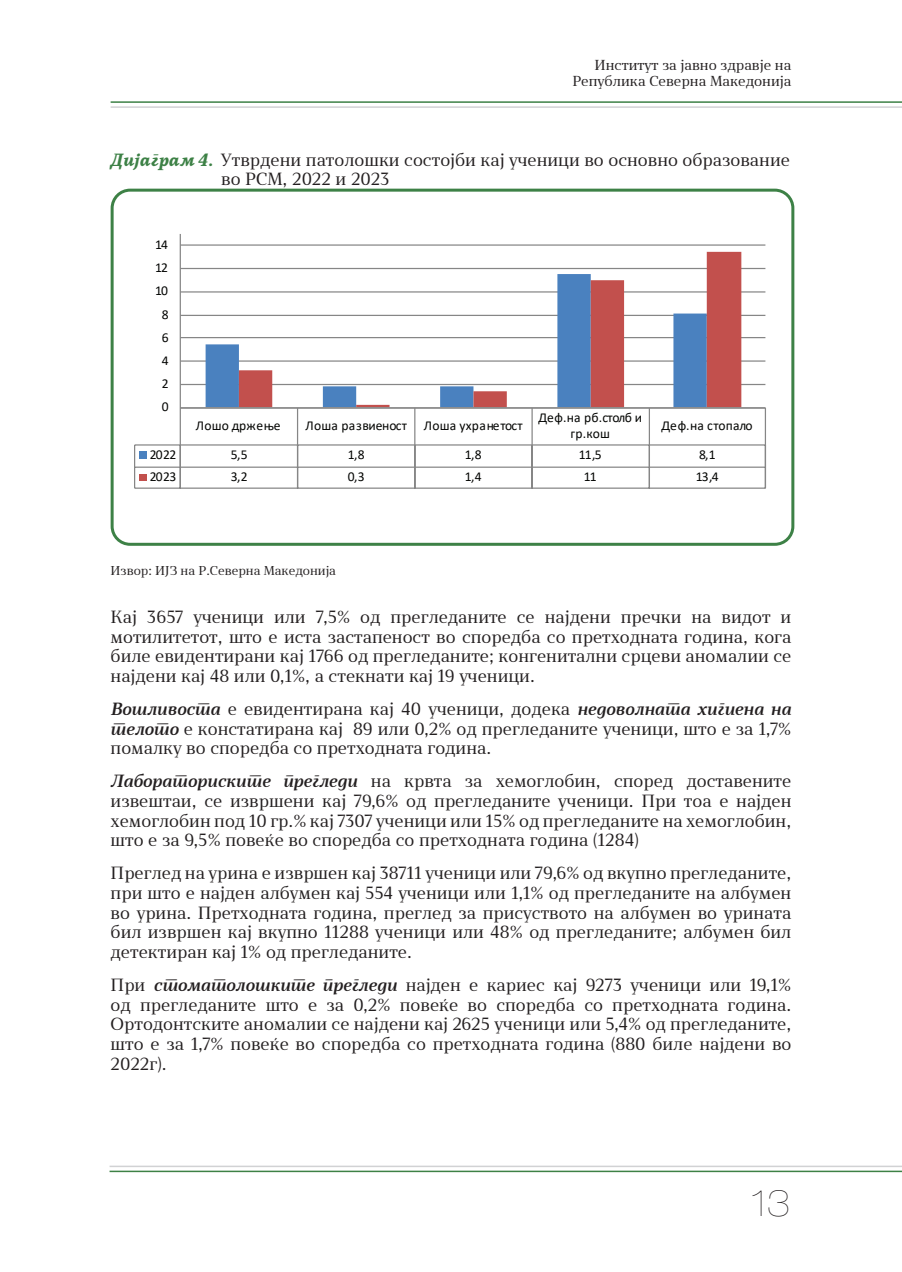
<style>
.page{position:relative;width:902px;height:1272px;background:#fff}
.page>*{position:absolute;margin:0;border:0;box-sizing:border-box;transform-origin:0 0}
.t1{font:200 expanded 36px "Helvetica Neue LT Pro";color:#231f20}
.t2{font:16.5px/19.8px "Skola Serif";color:#231f20;text-align:justify}
.t3{font:13.5px/16px "Calibri";letter-spacing:.005em;color:#040503;text-align:center}
.t4{font:13.5px/16.2px "Skola Serif";color:#231f20;text-align:right}
.t5{font:12px "Skola Serif";color:#231f20}
.s1{font-family:"Stobi Serif It";font-weight:900;color:#3d8146}
.s2{font-family:"Skola Serif It";font-weight:700}
</style>
<div class="page">
<hr style="left:111px;top:101px;width:790px;height:2px;background:#3d8146">
<hr style="left:109px;top:1170px;width:792px;height:2px;background:#3d8146">
<hr style="left:111px;top:106px;width:790px;height:2px;background:#d1d2d4">
<hr style="left:109px;top:1165px;width:792px;height:2px;background:#d1d2d4">
<svg style="left:112px;top:190px;width:680px;height:352px"></svg>
<div style="left:181px;top:233px;width:585px;height:174px;background:#fff"></div>
<hr style="left:180px;top:384px;width:585px;height:1px;background:#868686">
<hr style="left:180px;top:360px;width:585px;height:1px;background:#868686">
<hr style="left:180px;top:337px;width:585px;height:1px;background:#868686">
<hr style="left:180px;top:315px;width:585px;height:1px;background:#868686">
<hr style="left:180px;top:291px;width:585px;height:1px;background:#868686">
<hr style="left:180px;top:268px;width:585px;height:1px;background:#868686">
<hr style="left:180px;top:244px;width:585px;height:2px;background:#868686">
<svg style="left:205px;top:291px;width:34px;height:116px;fill:#4a81bf"></svg>
<svg style="left:239px;top:252px;width:502px;height:155px"></svg>
<hr style="left:180px;top:234px;width:1px;height:174px;background:#868686">
<hr style="left:180px;top:407px;width:585px;height:1px;background:#868686">
<hr style="left:180px;top:408px;width:1px;height:37px;background:#868686">
<hr style="left:297px;top:408px;width:1px;height:37px;background:#868686">
<hr style="left:414px;top:408px;width:1px;height:37px;background:#868686">
<hr style="left:531px;top:408px;width:1px;height:37px;background:#868686">
<hr style="left:648px;top:408px;width:2px;height:37px;background:#868686">
<hr style="left:764px;top:408px;width:2px;height:37px;background:#868686">
<hr style="left:135px;top:444px;width:630px;height:1px;background:#868686">
<hr style="left:648px;top:445px;width:2px;height:22px;background:#868686">
<hr style="left:764px;top:445px;width:2px;height:22px;background:#868686">
<div style="left:139px;top:452px;width:7px;height:7px;background:#4a81bf"></div>
<hr style="left:135px;top:466px;width:630px;height:2px;background:#868686">
<svg style="left:134px;top:445px;width:1px;height:43px"></svg>
<hr style="left:135px;top:487px;width:630px;height:2px;background:#868686">
<svg style="left:180px;top:445px;width:1px;height:42px"></svg>
<svg style="left:297px;top:445px;width:1px;height:42px"></svg>
<svg style="left:414px;top:445px;width:1px;height:42px"></svg>
<svg style="left:531px;top:445px;width:1px;height:42px"></svg>
<hr style="left:648px;top:467px;width:2px;height:21px;background:#868686">
<hr style="left:764px;top:467px;width:2px;height:21px;background:#868686">
<div style="left:139px;top:474px;width:7px;height:6px;background:#c2504d"></div>
<div style="left:111px;top:189px;width:683px;height:357px;border:3px solid #3d8146;border-radius:18px"></div>
<p class="t4" style="left:572px;top:57px;width:220px">Институт за јавно здравје на<br>Република Северна Македонија</p>
<p class="t2" style="left:221px;top:149px;width:570px;text-indent:-111px"><span class="s1">Дијаграм 4.</span> Утврдени патолошки состојби кај ученици во основно образование во РСМ, 2022 и 2023</p>
<p class="t3" style="left:155px;top:236px;width:15px">14</p>
<p class="t3" style="left:155px;top:259px;width:15px">12</p>
<p class="t3" style="left:155px;top:282px;width:15px">10</p>
<p class="t3" style="left:162px;top:306px;width:8px">8</p>
<p class="t3" style="left:162px;top:329px;width:8px">6</p>
<p class="t3" style="left:162px;top:352px;width:8px">4</p>
<p class="t3" style="left:162px;top:375px;width:8px">2</p>
<p class="t3" style="left:162px;top:398px;width:8px">0</p>
<p class="t3" style="left:196px;top:417px;width:86px">Лошо држење</p>
<p class="t3" style="left:305px;top:417px;width:219px">Лоша развиеност Лоша ухранетост</p>
<p class="t3" style="left:538px;top:409px;width:105px">Деф.на рб.столб и гр.кош</p>
<p class="t3" style="left:661px;top:417px;width:93px">Деф.на стопало</p>
<p class="t3" style="left:150px;top:446px;width:28px">2022</p>
<p class="t3" style="left:231px;top:446px;width:18px">5,5</p>
<p class="t3" style="left:348px;top:446px;width:18px">1,8</p>
<p class="t3" style="left:465px;top:446px;width:18px">1,8</p>
<p class="t3" style="left:578px;top:446px;width:24px">11,5</p>
<p class="t3" style="left:699px;top:446px;width:18px">8,1</p>
<p class="t3" style="left:150px;top:468px;width:28px">2023</p>
<p class="t3" style="left:231px;top:468px;width:18px">3,2</p>
<p class="t3" style="left:348px;top:468px;width:18px">0,3</p>
<p class="t3" style="left:465px;top:468px;width:18px">1,4</p>
<p class="t3" style="left:583px;top:468px;width:15px">11</p>
<p class="t3" style="left:695px;top:468px;width:24px">13,4</p>
<p class="t5" style="left:111px;top:563px;width:227px">Извор: ИЈЗ на Р.Северна Македонија</p>
<p class="t2" style="left:111px;top:606px;width:682px">Кај 3657 ученици или 7,5% од прегледаните се најдени пречки на видот и мотилитетот, што е иста застапеност во споредба со претходната година, кога биле евидентирани кај 1766 од прегледаните; конгенитални срцеви аномалии се најдени кај 48 или 0,1%, а стекнати кај 19 ученици.</p>
<p class="t2" style="left:111px;top:698px;width:682px"><span class="s2">Вошливоста</span> е евидентирана кај 40 ученици, додека <span class="s2">недоволната хигиена на телото</span> е констатирана кај 89 или 0,2% од прегледаните ученици, што е за 1,7% помалку во споредба со претходната година.</p>
<p class="t2" style="left:111px;top:771px;width:682px"><span class="s2">Лабораториските прегледи</span> на крвта за хемоглобин, според доставените извештаи, се извршени кај 79,6% од прегледаните ученици. При тоа е најден хемоглобин под 10 гр.% кај 7307 ученици или 15% од прегледаните на хемоглобин, што е за 9,5% повеќе во споредба со претходната година (1284)</p>
<p class="t2" style="left:111px;top:862px;width:682px">Преглед на урина е извршен кај 38711 ученици или 79,6% од вкупно прегледаните, при што е најден албумен кај 554 ученици или 1,1% од прегледаните на албумен во урина. Претходната година, преглед за присуството на албумен во урината бил извршен кај вкупно 11288 ученици или 48% од прегледаните; албумен бил детектиран кај 1% од прегледаните.</p>
<p class="t2" style="left:111px;top:974px;width:682px">При <span class="s2">стоматолошките прегледи</span> најден е кариес кај 9273 ученици или 19,1% од прегледаните што е за 0,2% повеќе во споредба со претходната година.<br>Ортодонтските аномалии се најдени кај 2625 ученици или 5,4% од прегледаните, што е за 1,7% повеќе во споредба со претходната година (880 биле најдени во 2022г).</p>
<h1 class="t1" style="left:751px;top:1181px;width:40px">13</h1>
</div>
